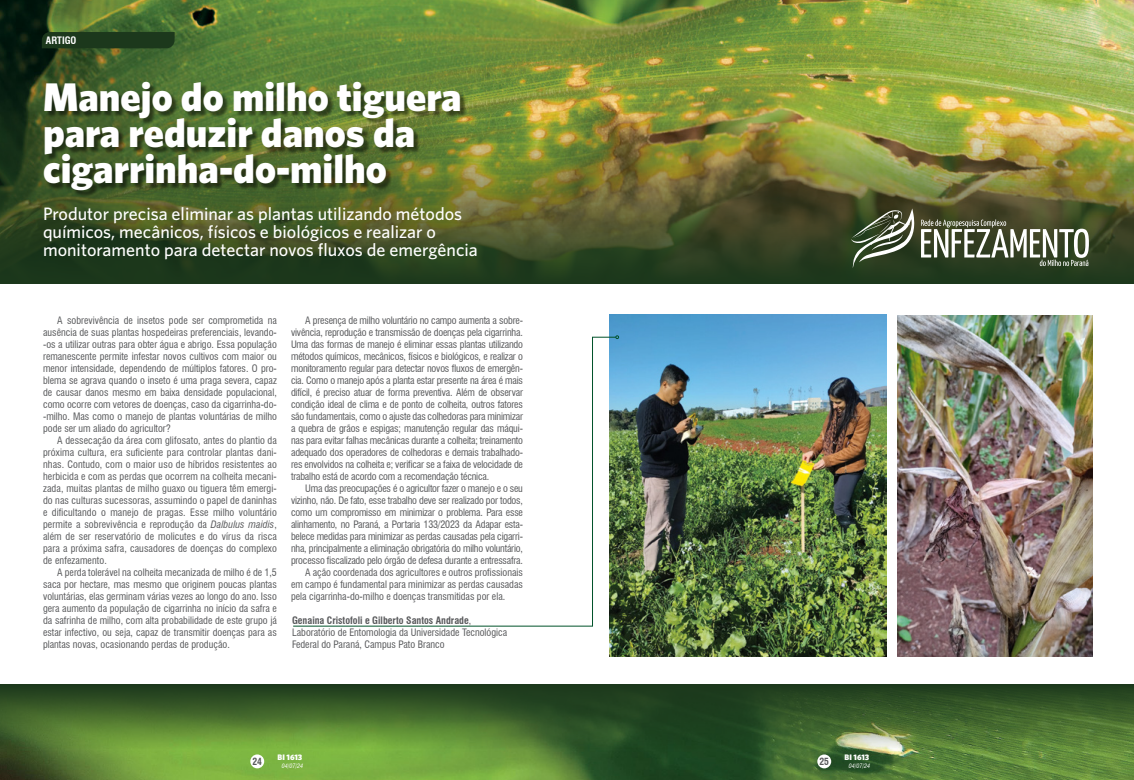
<style>
.page{position:relative;width:1134px;height:780px;background:#fff}
.page>*{position:absolute;margin:0;border:0;box-sizing:border-box;transform-origin:0 0}
.t1{font:900 40px/36px "Whitney HTF";color:#fff}
.t2{font:500 18px/18px "Whitney HTF";color:#fff}
.t3{font:condensed 10px/12px "Swiss 721 BT";letter-spacing:-.015em;color:#58595b;text-align:justify}
.t4{font:700 condensed 10px "Swiss 721 BT";color:#fff}
.t5{font:700 condensed 9.6px "Swiss 721 BT";color:#58595b}
.t6{font:900 8px "Whitney HTF";color:#fff}
.t7{font:italic condensed 6px "Swiss 721 BT";color:#fff}
.s1{font-style:italic}
.s2{font-weight:700}
</style>
<div class="page">
<img style="left:0;top:0;width:1134px;height:114px">
<img style="left:0;top:114px;width:1134px;height:169px">
<img style="left:0;top:748px;width:1134px;height:32px">
<svg style="left:0;top:684px;width:1134px;height:64px;background:#3d612b"></svg>
<div style="left:42px;top:32px;width:133px;height:16px;background:#1c381c"></div>
<div style="left:46px;top:83px;width:420px;height:113px;background:#000;opacity:.5"></div>
<img style="left:609px;top:314px;width:277px;height:342px">
<img style="left:898px;top:316px;width:194px;height:340px">
<svg style="left:921px;top:219px;width:168px;height:47px"></svg>
<svg style="left:851px;top:208px;width:63px;height:60px;background:#57644b"></svg>
<svg style="left:293px;top:336px;width:323px;height:290px"></svg>
<svg style="left:615px;top:335px;width:4px;height:4px"></svg>
<div style="left:250px;top:754px;width:14px;height:14px;background:#fff;border-radius:50%"></div>
<div style="left:817px;top:754px;width:14px;height:14px;background:#fff;border-radius:50%"></div>
<p class="t4" style="left:46px;top:34px;width:32px">ARTIGO</p>
<h1 class="t1" style="left:43px;top:78px;width:420px">Manejo do milho tiguera para reduzir danos da cigarrinha-do-milho</h1>
<h2 class="t2" style="left:43px;top:205px;width:436px">Produtor precisa eliminar as plantas utilizando métodos químicos, mecânicos, físicos e biológicos e realizar o monitoramento para detectar novos fluxos de emergência</h2>
<p class="t3" style="left:43px;top:314px;width:235px;text-indent:14px">A sobrevivência de insetos pode ser comprometida na ausência de suas plantas hospedeiras preferenciais, levando--os a utilizar outras para obter água e abrigo. Essa população remanescente permite infestar novos cultivos com maior ou menor intensidade, dependendo de múltiplos fatores. O pro&shy;blema se agrava quando o inseto é uma praga severa, capaz de causar danos mesmo em baixa densidade populacional, como ocorre com vetores de doenças, caso da cigarrinha-do--milho. Mas como o manejo de plantas voluntárias de milho pode ser um aliado do agricultor?</p>
<p class="t3" style="left:43px;top:434px;width:235px;text-indent:14px">A dessecação da área com glifosato, antes do plantio da próxima cultura, era suficiente para controlar plantas dani&shy;nhas. Contudo, com o maior uso de híbridos resistentes ao herbicida e com as perdas que ocorrem na colheita mecani&shy;zada, muitas plantas de milho guaxo ou tiguera têm emergi&shy;do nas culturas sucessoras, assumindo o papel de daninhas e dificultando o manejo de pragas. Esse milho voluntário permite a sobrevivência e reprodução da <span class="s1">Dalbulus maidis</span>, além de ser reservatório de molicutes e do vírus da risca para a próxima safra, causadores de doenças do complexo de enfezamento.</p>
<p class="t3" style="left:43px;top:566px;width:235px;text-indent:14px">A perda tolerável na colheita mecanizada de milho é de 1,5 saca por hectare, mas mesmo que originem poucas plantas voluntárias, elas germinam várias vezes ao longo do ano. Isso gera aumento da população de cigarrinha no início da safra e da safrinha de milho, com alta probabilidade de este grupo já estar infectivo, ou seja, capaz de transmitir doenças para as plantas novas, ocasionando perdas de produção.</p>
<p class="t3" style="left:291px;top:314px;width:233px;text-indent:14px">A presença de milho voluntário no campo aumenta a sobre&shy;vivência, reprodução e transmissão de doenças pela cigarrinha.<br>Uma das formas de manejo é eliminar essas plantas utilizando métodos químicos, mecânicos, físicos e biológicos, e realizar o monitoramento regular para detectar novos fluxos de emergên&shy;cia. Como o manejo após a planta estar presente na área é mais difícil, é preciso atuar de forma preventiva. Além de observar condição ideal de clima e de ponto de colheita, outros fatores são fundamentais, como o ajuste das colhedoras para minimizar a quebra de grãos e espigas; manutenção regular das máqui&shy;nas para evitar falhas mecânicas durante a colheita; treinamento adequado dos operadores de colhedoras e demais trabalhado&shy;res envolvidos na colheita e; verificar se a faixa de velocidade de trabalho está de acordo com a recomendação técnica.</p>
<p class="t3" style="left:305px;top:482px;width:219px">Uma das preocupações é o agricultor fazer o manejo e o seu</p>
<p class="t3" style="left:291px;top:494px;width:233px">vizinho, não. De fato, esse trabalho deve ser realizado por todos,</p>
<p class="t3" style="left:291px;top:506px;width:233px">como um compromisso em minimizar o problema. Para esse</p>
<p class="t3" style="left:291px;top:518px;width:233px">alinhamento, no Paraná, a Portaria 133/2023 da Adapar esta-</p>
<p class="t3" style="left:291px;top:530px;width:233px">belece medidas para minimizar as perdas causadas pela cigarri-</p>
<p class="t3" style="left:291px;top:542px;width:233px">nha, principalmente a eliminação obrigatória do milho voluntário,</p>
<p class="t3" style="left:291px;top:554px;width:233px">processo fiscalizado pelo órgão de defesa durante a entressafra.</p>
<p class="t3" style="left:305px;top:566px;width:219px">A ação coordenada dos agricultores e outros profissionais</p>
<p class="t3" style="left:291px;top:578px;width:233px">em campo é fundamental para minimizar as perdas causadas</p>
<p class="t3" style="left:291px;top:590px;width:216px">pela cigarrinha-do-milho e doenças transmitidas por ela.</p>
<p class="t3" style="left:292px;top:614px;width:217px;text-align:left"><span class="s2">Genaina Cristofoli e Gilberto Santos Andrade</span>,<br>Laboratório de Entomologia da Universidade Tecnológica<br>Federal do Paraná, Campus Pato Branco</p>
<p class="t5" style="left:252px;top:755px;width:11px">24</p>
<p class="t6" style="left:278px;top:752px;width:26px">BI 1613</p>
<p class="t7" style="left:282px;top:762px;width:23px">04/07/24</p>
<p class="t5" style="left:819px;top:755px;width:11px">25</p>
<p class="t6" style="left:844px;top:752px;width:26px">BI 1613</p>
<p class="t7" style="left:849px;top:762px;width:23px">04/07/24</p>
</div>
